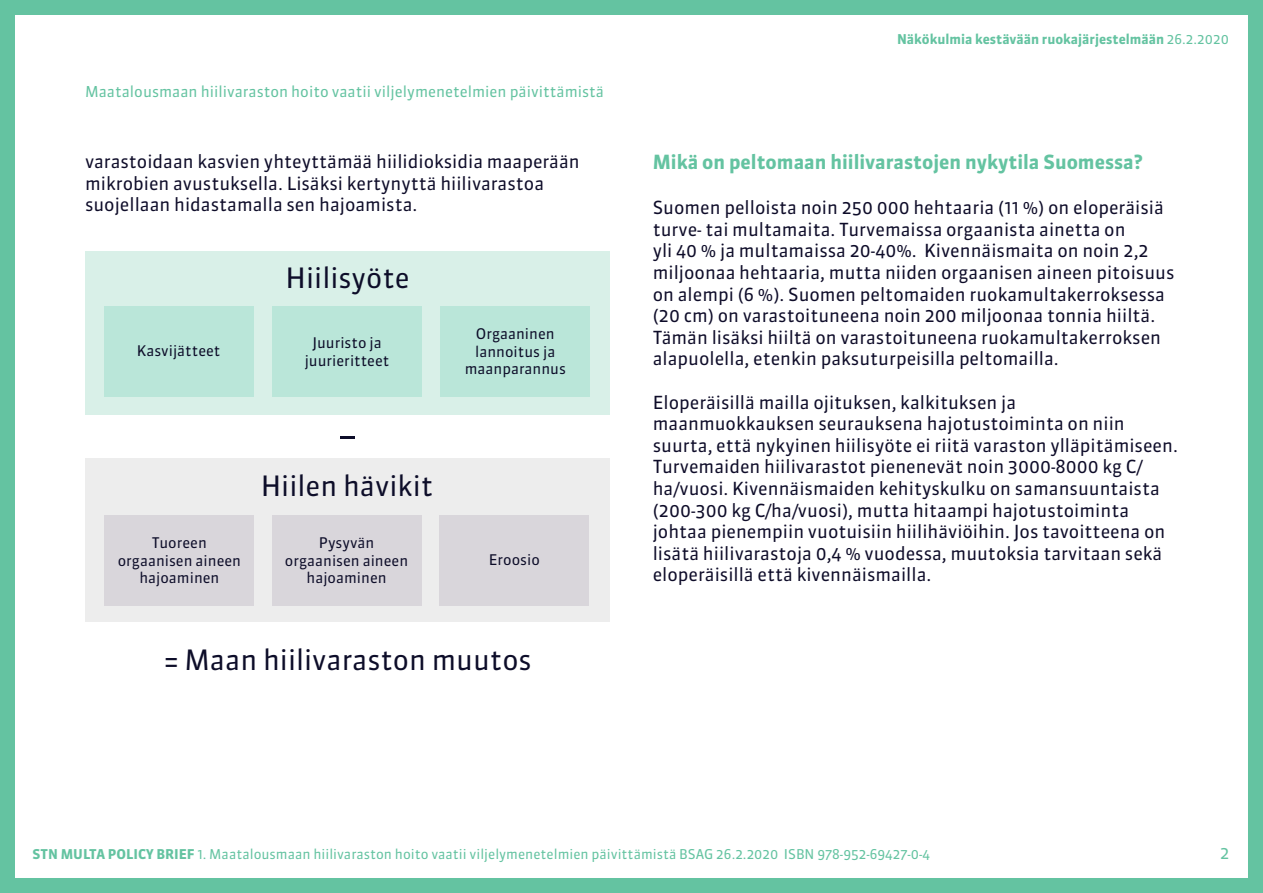
<style>
.page{position:relative;width:1263px;height:893px;background:#fff}
.page>*{position:absolute;margin:0;border:0;box-sizing:border-box;transform-origin:0 0}
.t1{font:27.9px "Sanuk OT";color:#0d0d29}
.t2{font:700 19.5px "Sanuk OT";color:#64c3a1}
.t3{font:18px/21.6px "Sanuk OT";color:#0e0c29}
.t4{font:16.5px "Sanuk OT";color:#64c3a1}
.t5{font:15px "Sanuk OT";color:#64c3a1}
.t6{font:14.7px/17.5px "Sanuk OT";color:#0d0d29;text-align:center}
.t7{font:13.5px "Sanuk OT";color:#64c3a1}
.t8{font:700 13.5px "Sanuk OT";color:#64c3a1}
.s1{font-weight:400}
.s2{font-weight:700}
</style>
<div class="page">
<div style="left:0;top:0;width:1263px;height:893px;border:15px solid #64c3a1"></div>
<div style="left:86px;top:458px;width:524px;height:164px;background:#ededed"></div>
<hr style="left:341px;top:436px;width:14px;height:3px;background:#0d0d29">
<div style="left:85px;top:252px;width:525px;height:163px;background:#d9f0e8"></div>
<div style="left:105px;top:306px;width:149px;height:91px;background:#bae6d9"></div>
<div style="left:272px;top:306px;width:150px;height:91px;background:#bae6d9"></div>
<div style="left:440px;top:306px;width:149px;height:91px;background:#bae6d9"></div>
<div style="left:104px;top:515px;width:149px;height:91px;background:#d9d6db"></div>
<div style="left:272px;top:515px;width:149px;height:91px;background:#d9d6db"></div>
<div style="left:440px;top:515px;width:149px;height:91px;background:#d9d6db"></div>
<p class="t5" style="left:85px;top:82px;width:521px">Maatalousmaan hiilivaraston hoito vaatii viljelymenetelmien päivittämistä</p>
<p class="t8" style="left:897px;top:31px;width:333px">Näkökulmia kestävään ruokajärjestelmään <span class="s1">26.2.2020</span></p>
<p class="t3" style="left:85px;top:151px;width:496px">varastoidaan kasvien yhteyttämää hiilidioksidia maaperään mikrobien avustuksella. Lisäksi kertynyttä hiilivarastoa suojellaan hidastamalla sen hajoamista.</p>
<p class="t2" style="left:653px;top:150px;width:492px">Mikä on peltomaan hiilivarastojen nykytila Suomessa?</p>
<p class="t3" style="left:653px;top:197px;width:523px">Suomen pelloista noin 250 000 hehtaaria (11 %) on eloperäisiä turve- tai multamaita. Turvemaissa orgaanista ainetta on<br>yli 40 % ja multamaissa 20-40%. Kivennäismaita on noin 2,2 miljoonaa hehtaaria, mutta niiden orgaanisen aineen pitoisuus on alempi (6 %). Suomen peltomaiden ruokamultakerroksessa (20 cm) on varastoituneena noin 200 miljoonaa tonnia hiiltä.<br>Tämän lisäksi hiiltä on varastoituneena ruokamultakerroksen alapuolella, etenkin paksuturpeisilla peltomailla.</p>
<p class="t3" style="left:653px;top:391px;width:527px">Eloperäisillä mailla ojituksen, kalkituksen ja maanmuokkauksen seurauksena hajotustoiminta on niin suurta, että nykyinen hiilisyöte ei riitä varaston ylläpitämiseen.<br>Turvemaiden hiilivarastot pienenevät noin 3000-8000 kg C/ ha/vuosi. Kivennäismaiden kehityskulku on samansuuntaista (200-300 kg C/ha/vuosi), mutta hitaampi hajotustoiminta johtaa pienempiin vuotuisiin hiilihäviöihin. Jos tavoitteena on lisätä hiilivarastoja 0,4 % vuodessa, muutoksia tarvitaan sekä eloperäisillä että kivennäismailla.</p>
<h1 class="t1" style="left:286px;top:261px;width:126px">Hiilisyöte</h1>
<p class="t6" style="left:137px;top:342px;width:85px">Kasvijätteet</p>
<p class="t6" style="left:305px;top:334px;width:86px">Juuristo ja juurieritteet</p>
<p class="t6" style="left:465px;top:325px;width:103px">Orgaaninen lannoitus ja maanparannus</p>
<h1 class="t1" style="left:261px;top:468px;width:174px">Hiilen hävikit</h1>
<p class="t6" style="left:118px;top:534px;width:125px">Tuoreen orgaanisen aineen hajoaminen</p>
<p class="t6" style="left:285px;top:534px;width:125px">Pysyvän orgaanisen aineen hajoaminen</p>
<p class="t6" style="left:489px;top:551px;width:52px">Eroosio</p>
<h1 class="t1" style="left:164px;top:643px;width:369px">= Maan hiilivaraston muutos</h1>
<p class="t7" style="left:33px;top:846px;width:899px"><span class="s2">STN MULTA POLICY BRIEF</span> 1. Maatalousmaan hiilivaraston hoito vaatii viljelymenetelmien päivittämistä BSAG 26.2.2020 ISBN 978-952-69427-0-4</p>
<p class="t4" style="left:1220px;top:843px;width:11px">2</p>
</div>
